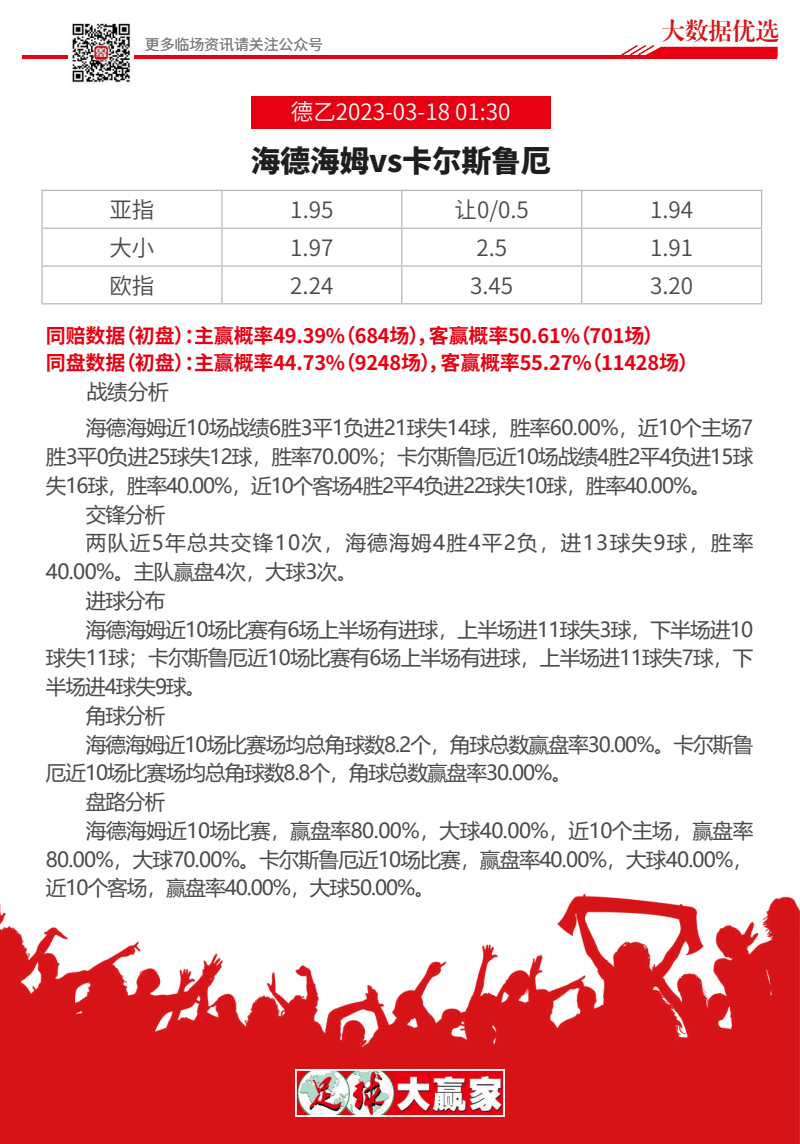
<style>
.page{position:relative;width:800px;height:1144px;background:#fff}
.page>*{position:absolute;margin:0;border:0;box-sizing:border-box;transform-origin:0 0}
.t1{font:900 30px "Noto Sans Hans";letter-spacing:-.01em;color:#1f1e1d}
.t2{font:23.75px "CT Biao Song SJ";letter-spacing:-.01em;color:#d61418}
.t3{font:600 22.5px "Noto Sans Hans";color:#4c4948}
.t4{font:600 22.5px "Noto Sans Hans";color:#fff}
.t5{font:20.62px "Microsoft Ya Hei";letter-spacing:-.04em;color:#4c4948}
.t6{font:20.62px "Microsoft Ya Hei";letter-spacing:.065em;color:#4c4948}
.t7{font:700 20px/26.2px "Noto Sans Hans";letter-spacing:-.01em;color:#e60012}
.t8{font:600 15px "Noto Sans Hans";letter-spacing:-.01em;color:#7d7d7d}
</style>
<div class="page">
<img style="left:0;top:893px;width:800px;height:251px">
<img style="left:298px;top:1072px;width:204px;height:42px">
<div style="left:295px;top:1069px;width:210px;height:48px;border:2px solid #fff"></div>
<img style="left:72px;top:23px;width:59px;height:60px">
<hr style="left:22px;top:55px;width:755px;height:4px;background:#e60012">
<svg style="left:621px;top:45px;width:156px;height:10px"></svg>
<hr style="left:41px;top:190px;width:181px;height:1px;background:#b5b6b6">
<hr style="left:41px;top:191px;width:2px;height:37px;background:#b5b6b6">
<hr style="left:222px;top:190px;width:180px;height:1px;background:#b5b6b6">
<hr style="left:221px;top:191px;width:2px;height:37px;background:#b5b6b6">
<hr style="left:402px;top:190px;width:180px;height:1px;background:#b5b6b6">
<hr style="left:401px;top:191px;width:1px;height:37px;background:#b5b6b6">
<hr style="left:582px;top:190px;width:180px;height:1px;background:#b5b6b6">
<hr style="left:581px;top:191px;width:1px;height:37px;background:#b5b6b6">
<hr style="left:761px;top:191px;width:1px;height:37px;background:#b5b6b6">
<hr style="left:41px;top:228px;width:181px;height:1px;background:#b5b6b6">
<hr style="left:41px;top:229px;width:2px;height:36px;background:#b5b6b6">
<hr style="left:222px;top:228px;width:180px;height:1px;background:#b5b6b6">
<hr style="left:221px;top:229px;width:2px;height:36px;background:#b5b6b6">
<hr style="left:402px;top:228px;width:180px;height:1px;background:#b5b6b6">
<hr style="left:401px;top:229px;width:1px;height:36px;background:#b5b6b6">
<hr style="left:582px;top:228px;width:180px;height:1px;background:#b5b6b6">
<hr style="left:581px;top:229px;width:1px;height:36px;background:#b5b6b6">
<hr style="left:761px;top:229px;width:1px;height:36px;background:#b5b6b6">
<hr style="left:41px;top:265px;width:181px;height:2px;background:#b5b6b6">
<hr style="left:41px;top:267px;width:2px;height:36px;background:#b5b6b6">
<hr style="left:222px;top:265px;width:180px;height:2px;background:#b5b6b6">
<hr style="left:221px;top:267px;width:2px;height:36px;background:#b5b6b6">
<hr style="left:402px;top:265px;width:180px;height:2px;background:#b5b6b6">
<hr style="left:401px;top:267px;width:1px;height:36px;background:#b5b6b6">
<hr style="left:582px;top:265px;width:180px;height:2px;background:#b5b6b6">
<hr style="left:581px;top:267px;width:1px;height:36px;background:#b5b6b6">
<hr style="left:761px;top:267px;width:1px;height:36px;background:#b5b6b6">
<hr style="left:41px;top:303px;width:181px;height:1px;background:#b5b6b6">
<hr style="left:222px;top:303px;width:180px;height:1px;background:#b5b6b6">
<hr style="left:402px;top:303px;width:180px;height:1px;background:#b5b6b6">
<hr style="left:582px;top:303px;width:180px;height:1px;background:#b5b6b6">
<div style="left:251px;top:96px;width:300px;height:33px;background:#e60012"></div>
<p class="t8" style="left:145px;top:36px;width:180px">更多临场资讯请关注公众号</p>
<p class="t4" style="left:291px;top:99px;width:221px">德乙2023-03-18 01:30</p>
<h1 class="t1" style="left:250px;top:144px;width:302px">海德海姆vs卡尔斯鲁厄</h1>
<p class="t2" style="left:661px;top:19px;width:119px">大数据优选</p>
<p class="t3" style="left:109px;top:197px;width:46px">亚指</p>
<p class="t3" style="left:290px;top:197px;width:45px">1.95</p>
<p class="t3" style="left:455px;top:197px;width:76px">让0/0.5</p>
<p class="t3" style="left:650px;top:197px;width:45px">1.94</p>
<p class="t3" style="left:109px;top:235px;width:46px">大小</p>
<p class="t3" style="left:290px;top:235px;width:45px">1.97</p>
<p class="t3" style="left:476px;top:235px;width:32px">2.5</p>
<p class="t3" style="left:650px;top:235px;width:45px">1.91</p>
<p class="t3" style="left:109px;top:273px;width:46px">欧指</p>
<p class="t3" style="left:290px;top:273px;width:45px">2.24</p>
<p class="t3" style="left:470px;top:273px;width:45px">3.45</p>
<p class="t3" style="left:650px;top:273px;width:45px">3.20</p>
<p class="t7" style="left:46px;top:323px;width:654px">同赔数据（初盘）：主赢概率49.39%（684场），客赢概率50.61%（701场）<br>同盘数据（初盘）：主赢概率44.73%（9248场），客赢概率55.27%（11428场）</p>
<p class="t5" style="left:87px;top:378px;width:83px">战绩分析</p>
<p class="t5" style="left:86px;top:414px;width:669px">海德海姆近10场战绩6胜3平1负进21球失14球，胜率60.00%，近10个主场7</p>
<p class="t5" style="left:46px;top:443px;width:709px">胜3平0负进25球失12球，胜率70.00%；卡尔斯鲁厄近10场战绩4胜2平4负进15球</p>
<p class="t5" style="left:46px;top:471px;width:667px">失16球，胜率40.00%，近10个客场4胜2平4负进22球失10球，胜率40.00%。</p>
<p class="t5" style="left:86px;top:500px;width:81px">交锋分析</p>
<p class="t6" style="left:86px;top:529px;width:669px">两队近5年总共交锋10次，海德海姆4胜4平2负，进13球失9球，胜率</p>
<p class="t5" style="left:46px;top:558px;width:313px">40.00%。主队赢盘4次，大球3次。</p>
<p class="t5" style="left:86px;top:586px;width:81px">进球分布</p>
<p class="t5" style="left:86px;top:615px;width:669px">海德海姆近10场比赛有6场上半场有进球，上半场进11球失3球，下半场进10</p>
<p class="t5" style="left:46px;top:644px;width:709px">球失11球；卡尔斯鲁厄近10场比赛有6场上半场有进球，上半场进11球失7球，下</p>
<p class="t5" style="left:46px;top:673px;width:162px">半场进4球失9球。</p>
<p class="t5" style="left:86px;top:701px;width:81px">角球分析</p>
<p class="t5" style="left:86px;top:730px;width:669px">海德海姆近10场比赛场均总角球数8.2个，角球总数赢盘率30.00%。卡尔斯鲁</p>
<p class="t5" style="left:46px;top:759px;width:528px">厄近10场比赛场均总角球数8.8个，角球总数赢盘率30.00%。</p>
<p class="t5" style="left:86px;top:788px;width:81px">盘路分析</p>
<p class="t5" style="left:86px;top:816px;width:669px">海德海姆近10场比赛，赢盘率80.00%，大球40.00%，近10个主场，赢盘率</p>
<p class="t5" style="left:46px;top:845px;width:709px">80.00%，大球70.00%。卡尔斯鲁厄近10场比赛，赢盘率40.00%，大球40.00%，</p>
<p class="t5" style="left:46px;top:874px;width:391px">近10个客场，赢盘率40.00%，大球50.00%。</p>
</div>
